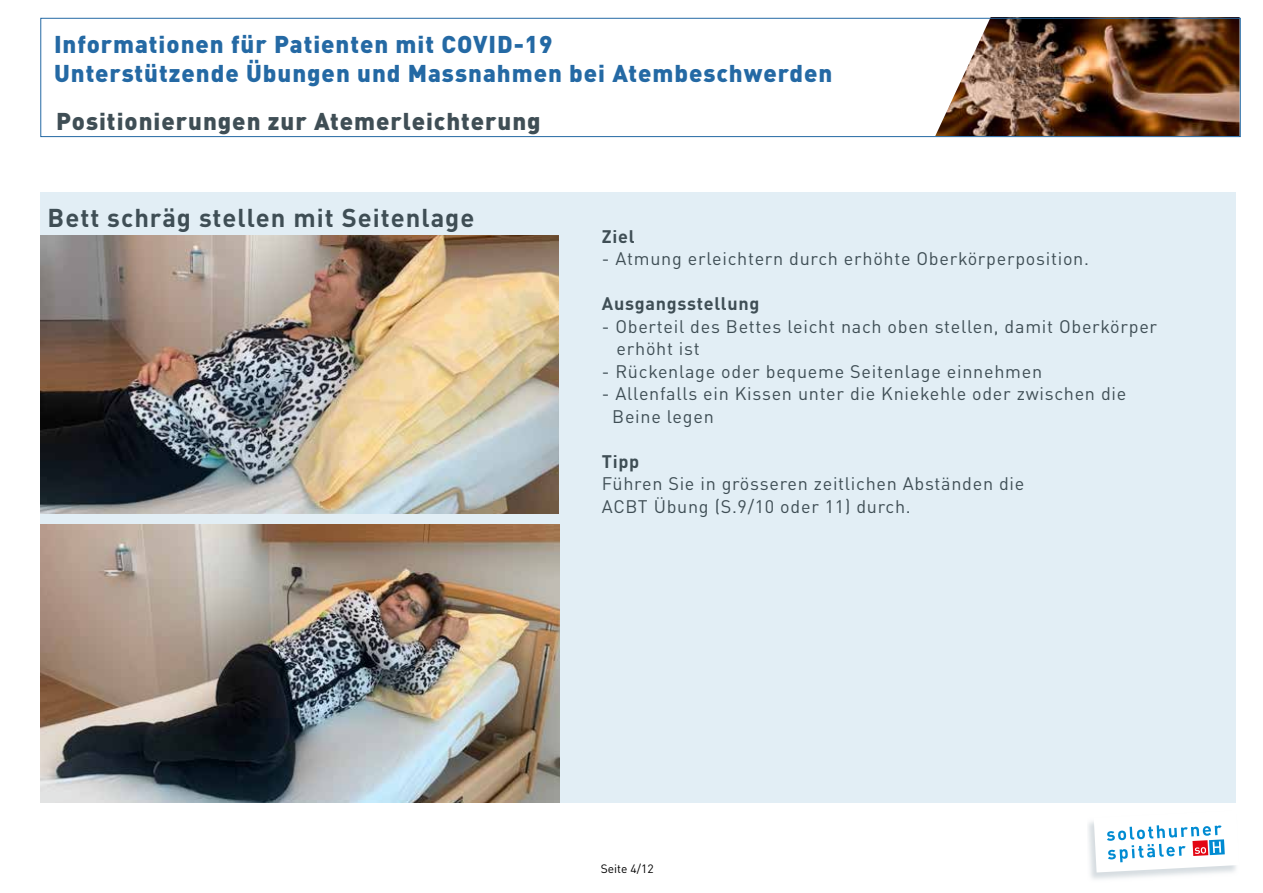
<style>
.page{position:relative;width:1263px;height:893px;background:#fff}
.page>*{position:absolute;margin:0;border:0;box-sizing:border-box;transform-origin:0 0}
.t1{font:700 25.5px "DINOT";letter-spacing:.04em;color:#3f4e55}
.t2{font:900 24px/28.8px "DINOT";letter-spacing:.04em;color:#2469a4}
.t3{font:900 24px "DINOT";letter-spacing:.04em;color:#3f4e55}
.t4{font:18px/22.5px "DINOT";letter-spacing:.04em;color:#3f4e55}
.t5{font:700 18px "DINOT";letter-spacing:.04em;color:#3f4e55}
.t6{font:12px "DINOT";color:#000}
</style>
<div class="page">
<svg style="left:1094px;top:824px;width:144px;height:48px"></svg>
<img style="left:935px;top:17px;width:304px;height:118px">
<div style="left:40px;top:18px;width:1201px;height:119px;border:1px solid #2469a4"></div>
<div style="left:40px;top:192px;width:1195px;height:611px;background:#e2eef5"></div>
<img style="left:41px;top:236px;width:517px;height:278px">
<img style="left:41px;top:525px;width:518px;height:277px">
<h2 class="t2" style="left:54px;top:28px;width:780px">Informationen für Patienten mit COVID-19<br>Unterstützende Übungen und Massnahmen bei Atembeschwerden</h2>
<h2 class="t3" style="left:56px;top:102px;width:486px">Positionierungen zur Atemerleichterung</h2>
<h1 class="t1" style="left:48px;top:201px;width:428px">Bett schräg stellen mit Seitenlage</h1>
<p class="t5" style="left:602px;top:225px;width:34px">Ziel</p>
<p class="t4" style="left:602px;top:247px;width:489px">- Atmung erleichtern durch erhöhte Oberkörperposition.</p>
<p class="t5" style="left:602px;top:292px;width:159px">Ausgangsstellung</p>
<p class="t4" style="left:617px;top:315px;width:542px;text-indent:-15px">- Oberteil des Bettes leicht nach oben stellen, damit Oberkörper erhöht ist</p>
<p class="t4" style="left:602px;top:360px;width:442px">- Rückenlage oder bequeme Seitenlage einnehmen</p>
<p class="t4" style="left:612px;top:382px;width:516px;text-indent:-10px">- Allenfalls ein Kissen unter die Kniekehle oder zwischen die<br>Beine legen</p>
<p class="t5" style="left:602px;top:450px;width:39px">Tipp</p>
<p class="t4" style="left:602px;top:472px;width:424px">Führen Sie in grösseren zeitlichen Abständen die<br>ACBT Übung (S.9/10 oder 11) durch.</p>
<p class="t6" style="left:601px;top:862px;width:54px">Seite 4/12</p>
</div>
